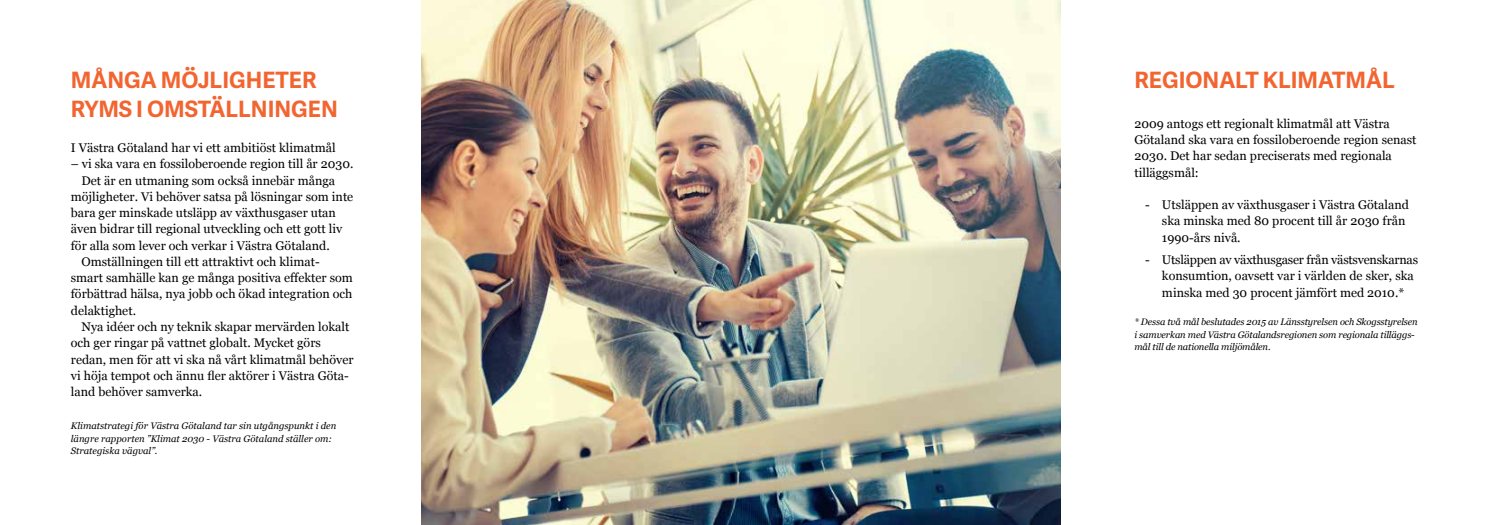
<style>
.page{position:relative;width:1489px;height:525px;background:#fff}
.page>*{position:absolute;margin:0;border:0;box-sizing:border-box;transform-origin:0 0}
.t1{font:700 22.5px "Adelle Sans";color:#f26531}
.t2{font:12.5px/16.2px "Georgia";color:#000}
.t3{font:italic 9.5px/12.5px "Georgia";color:#000}
.t4{font:italic 9.38px/12.5px "Georgia";letter-spacing:-.01em;color:#000}
</style>
<div class="page">
<img style="left:422px;top:0;width:637px;height:524px">
<h1 class="t1" style="left:71px;top:63px;width:247px">MÅNGA MÖJLIGHETER</h1>
<h1 class="t1" style="left:1134px;top:63px;width:262px">REGIONALT KLIMATMÅL</h1>
<h1 class="t1" style="left:71px;top:92px;width:268px">RYMS I OMSTÄLLNINGEN</h1>
<p class="t2" style="left:1134px;top:115px;width:283px">2009 antogs ett regionalt klimatmål att Västra Götaland ska vara en fossiloberoende region senast 2030. Det har sedan preciserats med regionala tilläggsmål:</p>
<p class="t2" style="left:1161px;top:196px;width:248px;text-indent:-17px">- Utsläppen av växthusgaser i Västra Götaland ska minska med 80 procent till år 2030 från<br>1990-års nivå.</p>
<p class="t2" style="left:1161px;top:251px;width:257px;text-indent:-17px">- Utsläppen av växthusgaser från västsvenskarnas konsumtion, oavsett var i världen de sker, ska minska med 30 procent jämfört med 2010.*</p>
<p class="t4" style="left:1134px;top:315px;width:285px">* Dessa två mål beslutades 2015 av Länsstyrelsen och Skogsstyrelsen i samverkan med Västra Götalandsregionen som regionala tilläggs&shy;mål till de nationella miljömålen.</p>
<p class="t2" style="left:71px;top:139px;width:266px">I Västra Götaland har vi ett ambitiöst klimatmål</p>
<p class="t2" style="left:71px;top:155px;width:284px">– vi ska vara en fossiloberoende region till år 2030.</p>
<p class="t2" style="left:81px;top:171px;width:255px">Det är en utmaning som också innebär många</p>
<p class="t2" style="left:71px;top:188px;width:284px">möjligheter. Vi behöver satsa på lösningar som inte</p>
<p class="t2" style="left:71px;top:204px;width:266px">bara ger minskade utsläpp av växthusgaser utan</p>
<p class="t2" style="left:71px;top:220px;width:273px">även bidrar till regional utveckling och ett gott liv</p>
<p class="t2" style="left:71px;top:236px;width:260px">för alla som lever och verkar i Västra Götaland.</p>
<p class="t2" style="left:81px;top:253px;width:240px">Omställningen till ett attraktivt och klimat-</p>
<p class="t2" style="left:71px;top:269px;width:283px">smart samhälle kan ge många positiva effekter som</p>
<p class="t2" style="left:71px;top:285px;width:283px">förbättrad hälsa, nya jobb och ökad integration och</p>
<p class="t2" style="left:71px;top:301px;width:67px">delaktighet.</p>
<p class="t2" style="left:81px;top:318px;width:269px">Nya idéer och ny teknik skapar mervärden lokalt</p>
<p class="t2" style="left:71px;top:334px;width:251px">och ger ringar på vattnet globalt. Mycket görs</p>
<p class="t2" style="left:71px;top:350px;width:284px">redan, men för att vi ska nå vårt klimatmål behöver</p>
<p class="t2" style="left:71px;top:366px;width:279px">vi höja tempot och ännu fler aktörer i Västra Göta-</p>
<p class="t2" style="left:71px;top:383px;width:133px">land behöver samverka.</p>
<p class="t3" style="left:71px;top:419px;width:267px">Klimatstrategi för Västra Götaland tar sin utgångspunkt i den längre rapporten ”Klimat 2030 - Västra Götaland ställer om:<br>Strategiska vägval”.</p>
</div>
